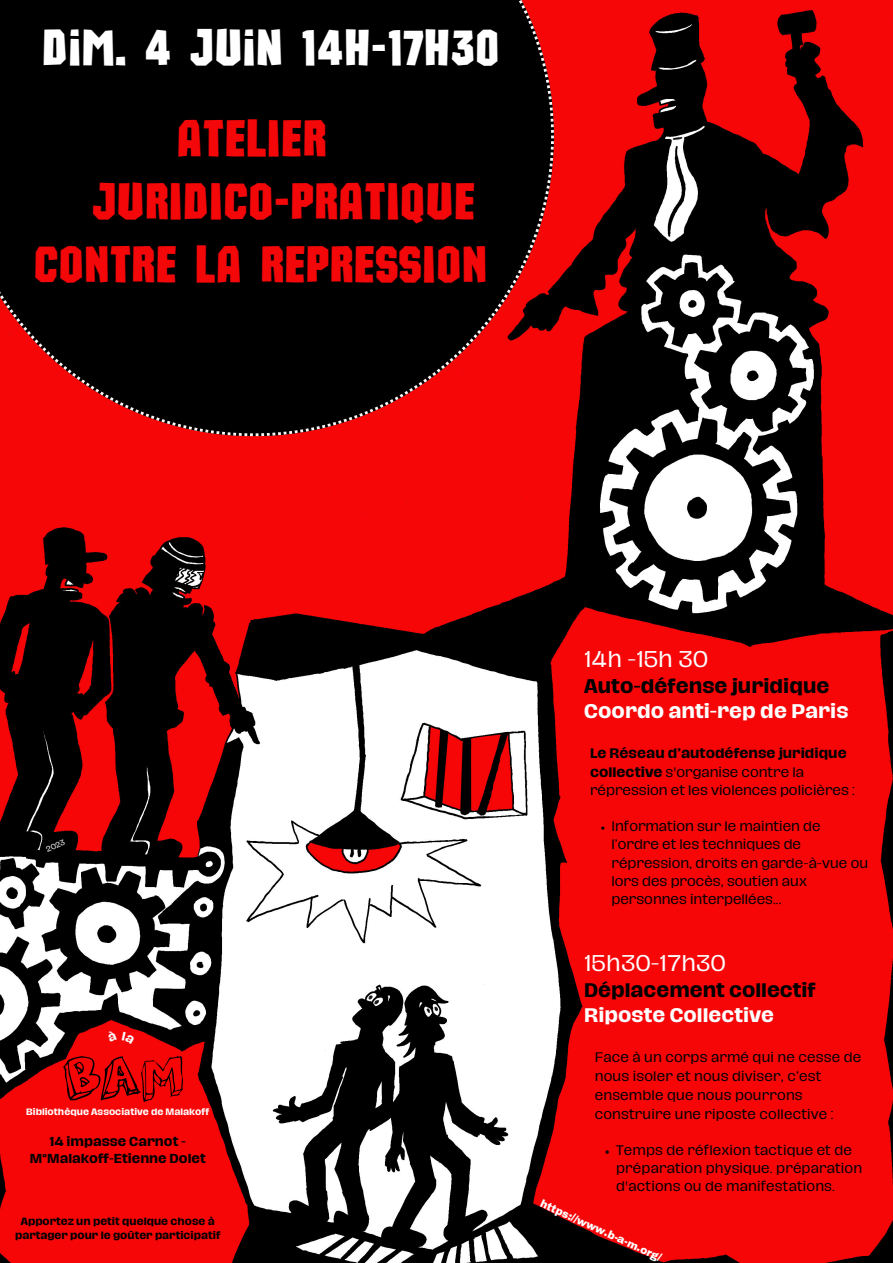
<style>
.page{position:relative;width:893px;height:1263px;background:#fff}
.page>*{position:absolute;margin:0;border:0;box-sizing:border-box;transform-origin:0 0}
.t1{font:49.88px "Rockstone";color:#f40708}
.t2{font:49.5px "Rockstone";color:#fff}
.t3{font:20.85px "Hagrid Text";color:#fff}
.t4{font:700 18.08px "Hagrid Text";color:#000}
.t5{font:700 18.08px "Hagrid Text";color:#fff}
.t6{font:700 18px/24.8px "Hagrid Text";color:#000}
.t7{font:12.6px/18.1px "Hagrid Text";letter-spacing:.01em;color:#000}
.t8{font:700 11.93px/16.9px "Hagrid Text";color:#000;text-align:center}
.t9{font:900 10.73px "Archivo";color:#fff}
.t10{font:700 9.68px/14.1px "Hagrid Text";color:#000;text-align:center}
.t11{font:700 8.48px "Hagrid Text";color:#fff}
.t12{font:6.98px "Hagrid Text";color:#fff}
.s1{font-weight:700}
.s2{color:#fff}
</style>
<div class="page">
<img style="left:0;top:0;width:893px;height:1263px">
<svg style="left:0;top:0;width:554px;height:436px;background:#1f0202"></svg>
<img style="left:64px;top:1056px;width:118px;height:45px">
<svg style="left:605px;top:1150px;width:4px;height:4px"></svg>
<svg style="left:601px;top:826px;width:3px;height:4px"></svg>
<svg style="left:107px;top:1030px;width:28px;height:14px"></svg>
<p class="t2" style="left:42px;top:26px;width:459px">DIM. 4 JUIN 14H-17H30</p>
<p class="t1" style="left:176px;top:116px;width:151px">ATELIER</p>
<p class="t1" style="left:92px;top:179px;width:385px">JURIDICO-PRATIQUE</p>
<p class="t1" style="left:33px;top:242px;width:455px">CONTRE LA REPRESSION</p>
<p class="t12" style="left:45px;top:846px;width:21px;rotate:-23deg">2023</p>
<p class="t11" style="left:26px;top:1108px;width:184px">Bibliothèque Associative de Malakoff</p>
<p class="t8" style="left:30px;top:1133px;width:177px">14 impasse Carnot -<br>M°Malakoff-Etienne Dolet</p>
<p class="t10" style="left:15px;top:1214px;width:207px">Apportez un petit quelque chose à partager pour le goûter participatif</p>
<p class="t3" style="left:584px;top:649px;width:126px">14h -15h 30</p>
<p class="t4" style="left:584px;top:677px;width:247px">Auto-défense juridique</p>
<p class="t5" style="left:584px;top:702px;width:266px">Coordo anti-rep de Paris</p>
<p class="t7" style="left:590px;top:745px;width:266px;line-height:18.4px"><span class="s1">Le Réseau d’autodéfense juridique collective</span> s'organise contre la répression et les violences policières :</p>
<p class="t7" style="left:611px;top:818px;width:258px">Information sur le maintien de l’ordre et les techniques de répression, droits en garde-à-vue ou lors des procès, soutien aux personnes interpellées...</p>
<p class="t3" style="left:584px;top:953px;width:143px">15h30-17h30</p>
<p class="t6" style="left:584px;top:978px;width:233px">Déplacement collectif<br><span class="s2">Riposte Collective</span></p>
<p class="t7" style="left:595px;top:1048px;width:268px;line-height:19.1px">Face à un corps armé qui ne cesse de nous isoler et nous diviser, c’est ensemble que nous pourrons construire une riposte collective :</p>
<p class="t7" style="left:616px;top:1142px;width:247px">Temps de réflexion tactique et de préparation physique. préparation d'actions ou de manifestations.</p>
<p class="t9" style="left:543px;top:1197px;width:134px;rotate:25deg">https:/ www.b-a-m.org/</p>
</div>
